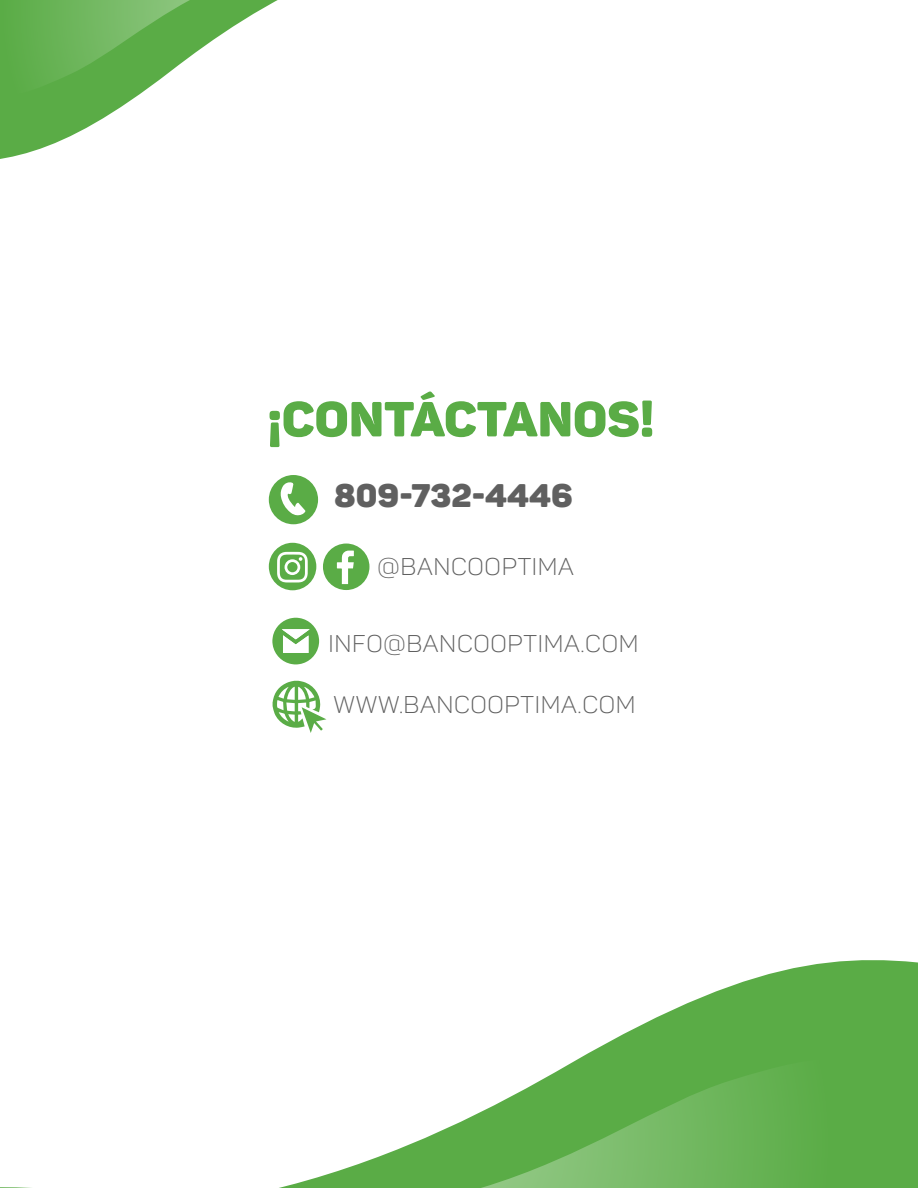
<style>
.page{position:relative;width:918px;height:1188px;background:#fff}
.page>*{position:absolute;margin:0;border:0;box-sizing:border-box;transform-origin:0 0}
.t1{font:900 48.6px "Panton Demo";color:#5aac46}
.t2{font:900 32.25px "Panton Demo";color:#606060}
.t3{font:300 23.85px "Panton Demo";color:#606060}
</style>
<div class="page">
<svg style="left:580px;top:960px;width:338px;height:98px;fill:#5aac46"></svg>
<svg style="left:0;top:1058px;width:918px;height:130px"></svg>
<svg style="left:0;top:0;width:278px;height:159px"></svg>
<svg style="left:0;top:0;width:190px;height:98px;background:#6db55b"></svg>
<div style="left:269px;top:475px;width:49px;height:49px;background:#5aac46;border-radius:50%"></div>
<svg style="left:280px;top:482px;width:26px;height:34px"></svg>
<svg style="left:323px;top:544px;width:46px;height:46px"></svg>
<svg style="left:269px;top:543px;width:47px;height:47px"></svg>
<div style="left:287px;top:562px;width:11px;height:10px;background:#5aac46;border-radius:50%"></div>
<svg style="left:272px;top:618px;width:47px;height:46px"></svg>
<svg style="left:273px;top:681px;width:53px;height:52px"></svg>
<h1 class="t1" style="left:268px;top:388px;width:388px">¡CONTÁCTANOS!</h1>
<h2 class="t2" style="left:334px;top:475px;width:240px">809-732-4446</h2>
<p class="t3" style="left:377px;top:552px;width:199px">@BANCOOPTIMA</p>
<p class="t3" style="left:328px;top:629px;width:312px">INFO@BANCOOPTIMA.COM</p>
<p class="t3" style="left:333px;top:690px;width:304px">WWW.BANCOOPTIMA.COM</p>
</div>
